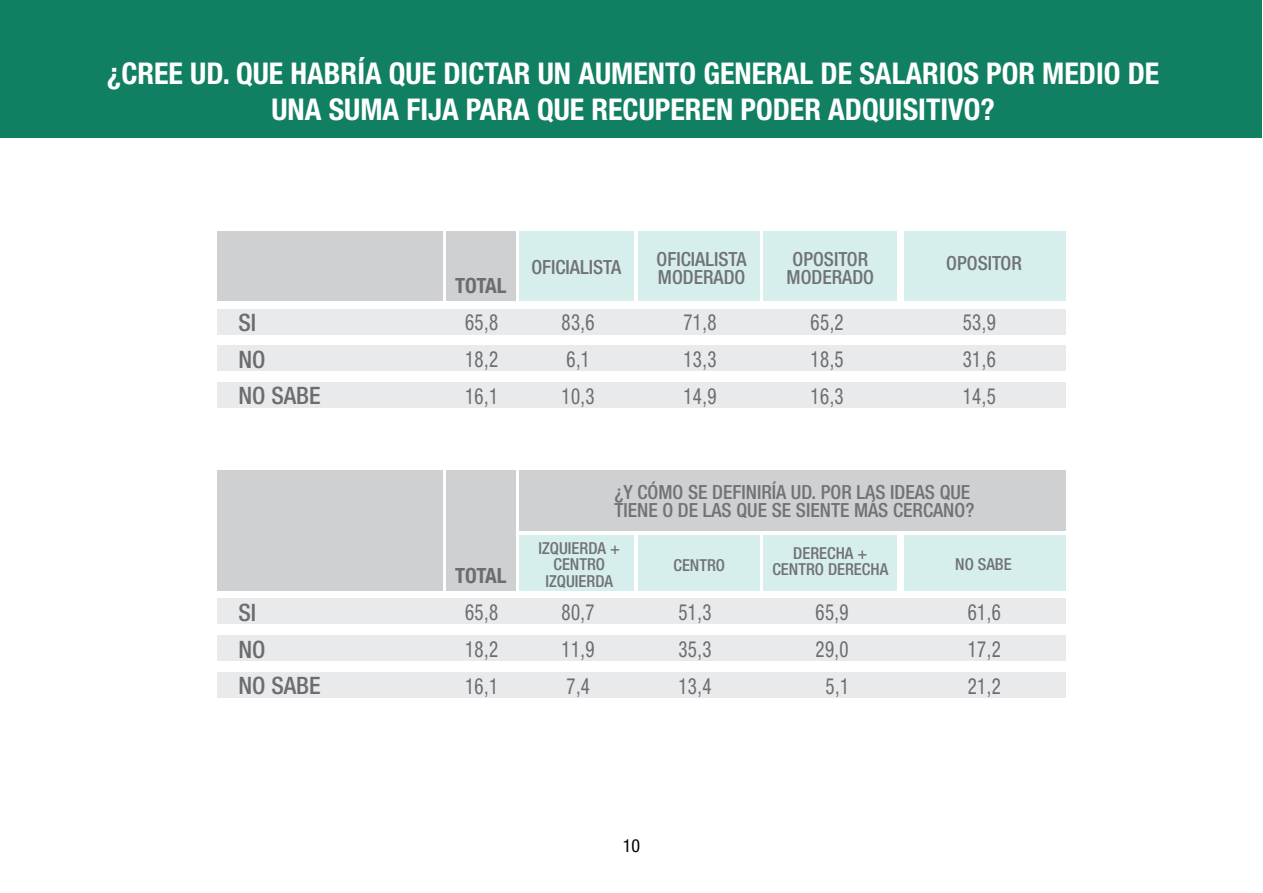
<style>
.page{position:relative;width:1263px;height:893px;background:#fff}
.page>*{position:absolute;margin:0;border:0;box-sizing:border-box;transform-origin:0 0}
.t1{font:700 condensed 30px/36px "Helvetica Neue LT Pro";color:#fff;text-align:center}
.t2{font:500 condensed 24px/36.6px "Helvetica Neue LT Pro";color:#6c6d70}
.t3{font:condensed 22.35px "Helvetica Neue LT Pro";letter-spacing:.025em;color:#6c6d70;scale:.85 1}
.t4{font:700 condensed 21px "Helvetica Neue LT Pro";letter-spacing:-.01em;color:#6c6d70}
.t5{font:500 condensed 19.5px/18.1px "Helvetica Neue LT Pro";color:#717275}
.t6{font:condensed 18px "Helvetica Neue LT Pro";color:#000}
.t7{font:500 condensed 16.5px/16.5px "Helvetica Neue LT Pro";color:#717275;text-align:center}
</style>
<div class="page">
<div style="left:0;top:0;width:1261px;height:137px;background:#117f62"></div>
<div style="left:217px;top:231px;width:225px;height:70px;background:#cfd0d2"></div>
<div style="left:217px;top:309px;width:849px;height:25px;background:#e9eaeb"></div>
<div style="left:217px;top:345px;width:848px;height:26px;background:#e9eaeb"></div>
<div style="left:217px;top:382px;width:848px;height:26px;background:#e9eaeb"></div>
<div style="left:446px;top:231px;width:70px;height:70px;background:#cfd0d2"></div>
<div style="left:519px;top:231px;width:114px;height:70px;background:#d6eeec"></div>
<div style="left:639px;top:231px;width:121px;height:70px;background:#d6eeec"></div>
<div style="left:764px;top:231px;width:133px;height:70px;background:#d6eeec"></div>
<div style="left:904px;top:231px;width:162px;height:70px;background:#d6eeec"></div>
<div style="left:217px;top:470px;width:225px;height:120px;background:#cfd0d2"></div>
<div style="left:217px;top:599px;width:849px;height:25px;background:#e9eaeb"></div>
<div style="left:217px;top:635px;width:848px;height:26px;background:#e9eaeb"></div>
<div style="left:217px;top:672px;width:848px;height:25px;background:#e9eaeb"></div>
<div style="left:446px;top:470px;width:70px;height:120px;background:#cfd0d2"></div>
<div style="left:519px;top:470px;width:546px;height:61px;background:#cfd0d2"></div>
<div style="left:519px;top:535px;width:114px;height:55px;background:#d6eeec"></div>
<div style="left:639px;top:535px;width:121px;height:55px;background:#d6eeec"></div>
<div style="left:764px;top:535px;width:133px;height:55px;background:#d6eeec"></div>
<div style="left:904px;top:535px;width:162px;height:55px;background:#d6eeec"></div>
<h1 class="t1" style="left:107px;top:55px;width:1054px">¿CREE UD. QUE HABRÍA QUE DICTAR UN AUMENTO GENERAL DE SALARIOS POR MEDIO DE<br>UNA SUMA FIJA PARA QUE RECUPEREN PODER ADQUISITIVO?</h1>
<p class="t4" style="left:455px;top:273px;width:53px">TOTAL</p>
<p class="t5" style="left:531px;top:258px;width:91px">OFICIALISTA</p>
<p class="t5" style="left:657px;top:249px;width:91px">OFICIALISTA<br>MODERADO</p>
<p class="t5" style="left:786px;top:249px;width:89px;text-align:center">OPOSITOR<br>MODERADO</p>
<p class="t5" style="left:946px;top:253px;width:77px">OPOSITOR</p>
<p class="t2" style="left:238px;top:304px;width:84px">SI<br>NO<br>NO SABE</p>
<p class="t3" style="left:465px;top:310px;width:40px">65,8</p>
<p class="t3" style="left:561px;top:310px;width:40px">83,6</p>
<p class="t3" style="left:683px;top:310px;width:40px">71,8</p>
<p class="t3" style="left:810px;top:310px;width:40px">65,2</p>
<p class="t3" style="left:963px;top:310px;width:40px">53,9</p>
<p class="t3" style="left:465px;top:346px;width:40px">18,2</p>
<p class="t3" style="left:566px;top:346px;width:29px">6,1</p>
<p class="t3" style="left:683px;top:346px;width:40px">13,3</p>
<p class="t3" style="left:810px;top:346px;width:40px">18,5</p>
<p class="t3" style="left:963px;top:346px;width:40px">31,6</p>
<p class="t3" style="left:465px;top:383px;width:40px">16,1</p>
<p class="t3" style="left:561px;top:383px;width:40px">10,3</p>
<p class="t3" style="left:683px;top:383px;width:40px">14,9</p>
<p class="t3" style="left:810px;top:383px;width:40px">16,3</p>
<p class="t3" style="left:963px;top:383px;width:40px">14,5</p>
<p class="t4" style="left:455px;top:563px;width:53px">TOTAL</p>
<p class="t5" style="left:614px;top:483px;width:361px">¿Y CÓMO SE DEFINIRÍA UD. POR LAS IDEAS QUE<br>TIENE O DE LAS QUE SE SIENTE MÁS CERCANO?</p>
<p class="t7" style="left:539px;top:539px;width:83px">IZQUIERDA +<br>CENTRO<br>IZQUIERDA</p>
<p class="t7" style="left:673px;top:556px;width:53px">CENTRO</p>
<p class="t7" style="left:772px;top:544px;width:117px">DERECHA +<br>CENTRO DERECHA</p>
<p class="t7" style="left:955px;top:556px;width:58px">NO SABE</p>
<p class="t2" style="left:238px;top:594px;width:84px">SI<br>NO<br>NO SABE</p>
<p class="t3" style="left:465px;top:599px;width:40px">65,8</p>
<p class="t3" style="left:561px;top:599px;width:40px">80,7</p>
<p class="t3" style="left:678px;top:599px;width:40px">51,3</p>
<p class="t3" style="left:815px;top:599px;width:40px">65,9</p>
<p class="t3" style="left:968px;top:599px;width:40px">61,6</p>
<p class="t3" style="left:465px;top:636px;width:40px">18,2</p>
<p class="t3" style="left:561px;top:636px;width:40px">11,9</p>
<p class="t3" style="left:678px;top:636px;width:40px">35,3</p>
<p class="t3" style="left:815px;top:636px;width:40px">29,0</p>
<p class="t3" style="left:968px;top:636px;width:40px">17,2</p>
<p class="t3" style="left:465px;top:673px;width:40px">16,1</p>
<p class="t3" style="left:566px;top:673px;width:29px">7,4</p>
<p class="t3" style="left:678px;top:673px;width:40px">13,4</p>
<p class="t3" style="left:825px;top:673px;width:29px">5,1</p>
<p class="t3" style="left:968px;top:673px;width:40px">21,2</p>
<p class="t6" style="left:623px;top:835px;width:19px">10</p>
</div>
